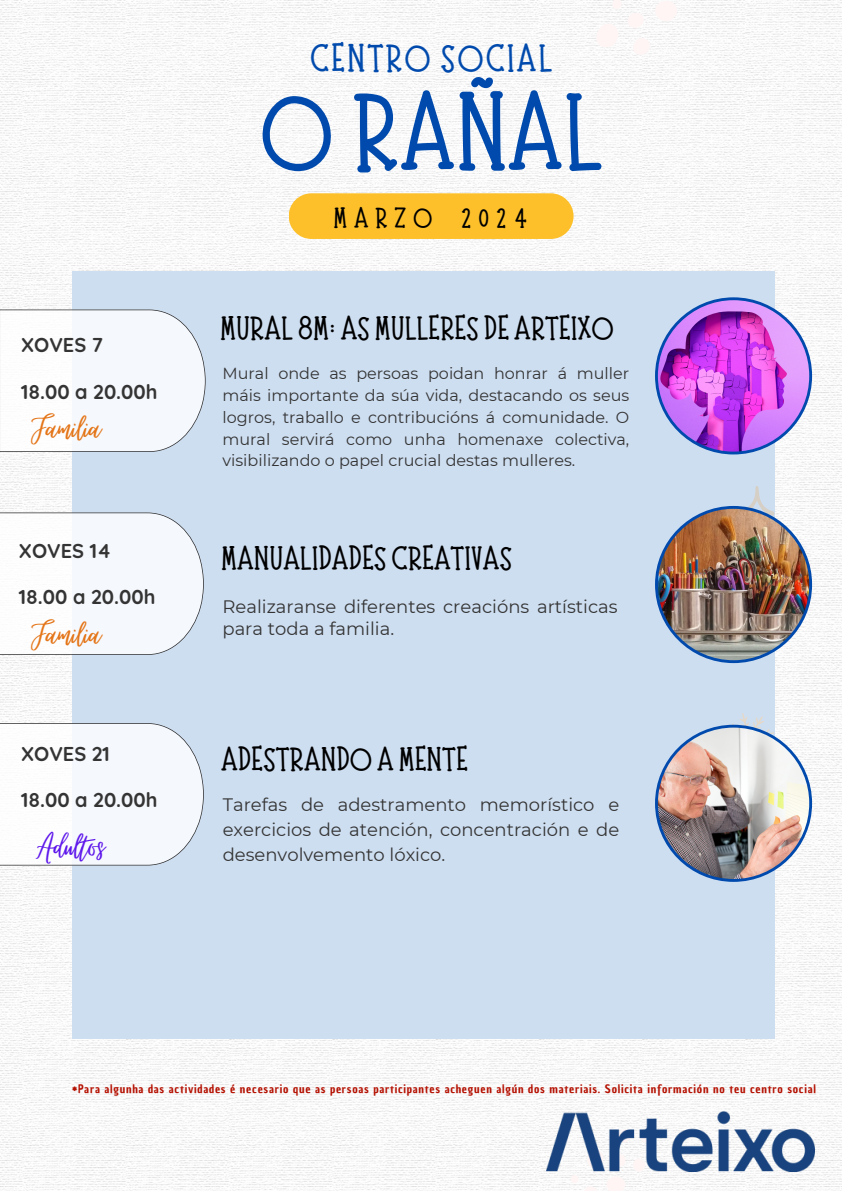
<style>
.page{position:relative;width:842px;height:1191px;background:#fff}
.page>*{position:absolute;margin:0;border:0;box-sizing:border-box;transform-origin:0 0}
.t1{font:700 103px "Moonlight";letter-spacing:.005em;color:#004aad}
.t2{font:43.7px "Virtual";color:#e47518}
.t3{font:43.7px "Virtual";color:#5e17eb}
.t4{font:700 36.4px "Moonlight";letter-spacing:.055em;color:#004aad}
.t5{font:700 31.1px "Moonlight";color:#000}
.t6{font:700 26.9px "Moonlight";letter-spacing:.255em;color:#000}
.t7{font:700 20px "Quicksand";color:#343434}
.t8{font:18px/24.8px "Montserrat";color:#343434}
.t9{font:16px/21.8px "Montserrat";color:#343434;text-align:justify}
.t10{font:11.4px "Chau Philomene One";letter-spacing:.065em;color:#b41001}
</style>
<div class="page">
<img style="left:0;top:0;width:842px;height:1190px">
<svg style="left:607px;top:1176px;width:18px;height:14px"></svg>
<svg style="left:571px;top:1174px;width:7px;height:9px"></svg>
<svg style="left:584px;top:1186px;width:13px;height:4px"></svg>
<svg style="left:633px;top:1170px;width:12px;height:1px"></svg>
<svg style="left:655px;top:1px;width:22px;height:20px"></svg>
<svg style="left:633px;top:38px;width:16px;height:17px"></svg>
<svg style="left:596px;top:24px;width:22px;height:24px"></svg>
<svg style="left:612px;top:0;width:10px;height:9px"></svg>
<svg style="left:628px;top:13px;width:16px;height:15px"></svg>
<div style="left:289px;top:193px;width:284px;height:46px;background:#fdc02b;border-radius:23px"></div>
<div style="left:72px;top:271px;width:702px;height:767px;background:#cedef1"></div>
<svg style="left:0;top:309px;width:206px;height:143px"></svg>
<img style="left:655px;top:297px;width:157px;height:157px">
<svg style="left:0;top:723px;width:204px;height:142px"></svg>
<svg style="left:0;top:512px;width:204px;height:143px"></svg>
<img style="left:547px;top:1110px;width:268px;height:60px">
<img style="left:655px;top:486px;width:157px;height:177px">
<img style="left:655px;top:712px;width:157px;height:169px">
<h1 class="t4" style="left:310px;top:37px;width:243px">CENTRO SOCIAL</h1>
<h3 class="t1" style="left:260px;top:73px;width:344px">O RAÑAL</h3>
<h2 class="t7" style="left:21px;top:332px;width:84px">XOVES 7</h2>
<h5 class="t7" style="left:21px;top:378px;width:138px">18.00 a 20.00h</h5>
<p class="t2" style="left:32px;top:405px;width:70px">Familia</p>
<h6 class="t7" style="left:19px;top:537px;width:94px">XOVES 14</h6>
<p class="t7" style="left:19px;top:584px;width:138px">18.00 a 20.00h</p>
<p class="t2" style="left:32px;top:611px;width:70px">Familia</p>
<p class="t7" style="left:21px;top:740px;width:90px">XOVES 21</p>
<p class="t7" style="left:21px;top:787px;width:138px">18.00 a 20.00h</p>
<p class="t3" style="left:36px;top:823px;width:70px">Adultos</p>
<p class="t6" style="left:333px;top:202px;width:197px">MARZO 2024</p>
<h4 class="t5" style="left:220px;top:310px;width:395px">MURAL 8M: AS MULLERES DE ARTEIXO</h4>
<p class="t9" style="left:222px;top:362px;width:408px">Mural onde as persoas poidan honrar á muller máis importante da súa vida, destacando os seus logros, traballo e contribucións á comunidade. O mural servirá como unha homenaxe colectiva, visibilizando o papel crucial destas mulleres.</p>
<h5 class="t5" style="left:221px;top:540px;width:292px">MANUALIDADES CREATIVAS</h5>
<h5 class="t8" style="left:222px;top:595px;width:397px;line-height:21.8px">Realizaranse diferentes creacións artísticas para toda a familia.</h5>
<h6 class="t5" style="left:221px;top:741px;width:248px">ADESTRANDO A MENTE</h6>
<h2 class="t8" style="left:223px;top:792px;width:398px">Tarefas de adestramento memorístico e exercicios de atención, concentración e de</h2>
<h2 class="t8" style="left:223px;top:841px;width:224px">desenvolvemento lóxico.</h2>
<h6 class="t10" style="left:72px;top:1081px;width:745px">*Para algunha das actividades é necesario que as persoas participantes acheguen algún dos materiais. Solicita información no teu centro social</h6>
</div>
